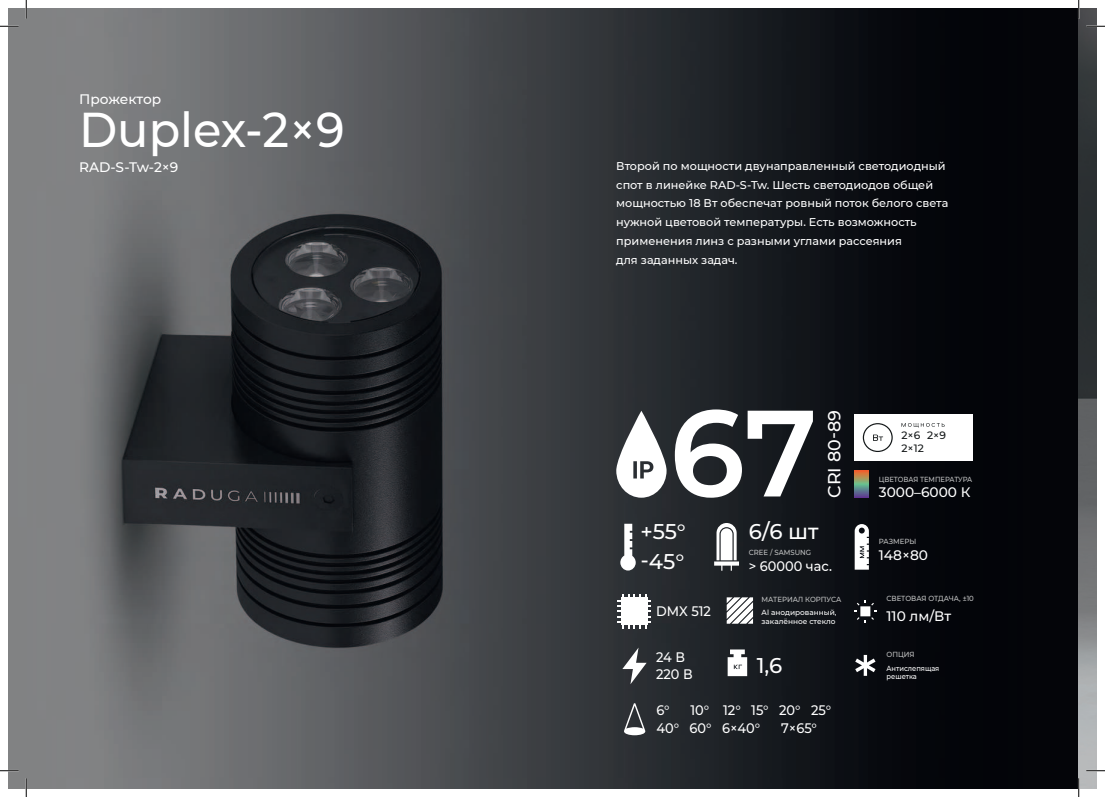
<style>
.page{position:relative;width:1105px;height:797px;background:#fff}
.page>*{position:absolute;margin:0;border:0;box-sizing:border-box;transform-origin:0 0}
.t1{font:600 122.5px "Montserrat";color:#fff}
.t2{font:500 48.75px "Montserrat";color:#fff;scale:.95 1}
.t3{font:500 21.25px/30.4px "Montserrat";color:#fff}
.t4{font:500 17.5px "Montserrat";color:#fff}
.t5{font:500 13.75px/17.5px "Montserrat";color:#fff;scale:.94 1}
.t6{font:500 13.75px "Montserrat";color:#fff}
.t7{font:500 11.25px/18.8px "Montserrat";color:#fff}
.t8{font:500 10.62px/12.8px "Montserrat";color:#121617}
.t9{font:500 7.38px "Montserrat";color:#c2c3c3;scale:.94 1}
.t10{font:500 7.38px/8.9px "Montserrat";color:#fff}
.t11{font:500 7.38px "Montserrat";color:#c2c3c3;scale:.91 1}
.t12{font:500 7.38px/8.9px "Montserrat";color:#fff;scale:.91 1}
</style>
<div class="page">
<img style="left:9px;top:9px;width:1087px;height:779px">
<svg style="left:616px;top:411px;width:50px;height:86px"></svg>
<svg style="left:714px;top:523px;width:25px;height:47px"></svg>
<svg style="left:620px;top:523px;width:16px;height:47px"></svg>
<svg style="left:855px;top:471px;width:13px;height:26px"></svg>
<div style="left:855px;top:414px;width:118px;height:47px;background:#fff"></div>
<svg style="left:863px;top:423px;width:30px;height:29px"></svg>
<svg style="left:901px;top:423px;width:44px;height:4px"></svg>
<svg style="left:855px;top:524px;width:14px;height:45px"></svg>
<svg style="left:727px;top:597px;width:26px;height:26px"></svg>
<div style="left:861px;top:607px;width:9px;height:8px;background:#fff"></div>
<div style="left:860px;top:606px;width:10px;height:10px;border:1px solid #fff"></div>
<svg style="left:854px;top:602px;width:5px;height:18px"></svg>
<svg style="left:865px;top:600px;width:12px;height:23px"></svg>
<svg style="left:624px;top:703px;width:21px;height:32px"></svg>
<svg style="left:855px;top:655px;width:20px;height:21px"></svg>
<div style="left:621px;top:597px;width:27px;height:27px;background:#fff"></div>
<hr style="left:618px;top:600px;width:33px;height:1px;background:#fff">
<hr style="left:618px;top:605px;width:33px;height:1px;background:#fff">
<hr style="left:618px;top:610px;width:33px;height:2px;background:#fff">
<hr style="left:618px;top:616px;width:33px;height:1px;background:#fff">
<hr style="left:618px;top:621px;width:33px;height:1px;background:#fff">
<hr style="left:645px;top:594px;width:1px;height:34px;background:#fff">
<hr style="left:639px;top:594px;width:2px;height:34px;background:#fff">
<hr style="left:634px;top:594px;width:1px;height:34px;background:#fff">
<hr style="left:628px;top:594px;width:2px;height:34px;background:#fff">
<hr style="left:623px;top:594px;width:1px;height:34px;background:#fff">
<svg style="left:728px;top:649px;width:19px;height:27px"></svg>
<svg style="left:622px;top:647px;width:25px;height:37px"></svg>
<svg style="left:0;top:25px;width:19px;height:2px"></svg>
<svg style="left:1086px;top:25px;width:19px;height:2px"></svg>
<svg style="left:0;top:770px;width:19px;height:1px"></svg>
<svg style="left:1086px;top:770px;width:19px;height:1px"></svg>
<svg style="left:25px;top:0;width:2px;height:19px"></svg>
<svg style="left:25px;top:778px;width:2px;height:19px"></svg>
<svg style="left:1078px;top:0;width:1px;height:19px"></svg>
<svg style="left:1078px;top:778px;width:1px;height:19px"></svg>
<p class="t6" style="left:79px;top:90px;width:84px">Прожектор</p>
<h2 class="t2" style="left:79px;top:96px;width:281px">Duplex-2×9</h2>
<p class="t6" style="left:79px;top:159px;width:101px">RAD-S-Tw-2×9</p>
<p class="t7" style="left:616px;top:156px;width:334px">Второй по мощности двунаправленный светодиодный спот в линейке RAD-S-Tw. Шесть светодиодов общей мощностью 18 Вт обеспечат ровный поток белого света нужной цветовой температуры. Есть возможность применения линз с разными углами рассеяния<br>для заданных задач.</p>
<h1 class="t1" style="left:669px;top:382px;width:149px">67</h1>
<h3 class="t4" style="left:822px;top:498px;width:89px;rotate:-90deg">CRI 80-89</h3>
<h3 class="t3" style="left:640px;top:516px;width:47px">+55° -45°</h3>
<h3 class="t3" style="left:749px;top:515px;width:71px">6/6 шт</h3>
<p class="t9" style="left:749px;top:547px;width:68px">СREE / SAMSUNG</p>
<p class="t5" style="left:749px;top:556px;width:90px">&gt; 60000 час.</p>
<p class="t8" style="left:901px;top:428px;width:24px">2×6<br>2×12</p>
<p class="t8" style="left:927px;top:429px;width:20px">2×9</p>
<p class="t11" style="left:879px;top:474px;width:104px">ЦВЕТОВАЯ ТЕМПЕРАТУРА</p>
<p class="t6" style="left:879px;top:482px;width:93px">3000–6000 К</p>
<p class="t9" style="left:879px;top:536px;width:41px">РАЗМЕРЫ</p>
<p class="t6" style="left:879px;top:545px;width:51px">148×80</p>
<p class="t9" style="left:886px;top:593px;width:94px">СВЕТОВАЯ ОТДАЧА, ±10</p>
<p class="t9" style="left:762px;top:594px;width:86px">МАТЕРИАЛ КОРПУСА</p>
<p class="t10" style="left:762px;top:607px;width:76px">Al анодированный, закалённое стекло</p>
<p class="t6" style="left:886px;top:606px;width:66px">110 лм/Вт</p>
<p class="t5" style="left:656px;top:601px;width:60px">DMX 512</p>
<p class="t5" style="left:656px;top:647px;width:40px">24 В<br>220 В</p>
<h3 class="t3" style="left:757px;top:649px;width:27px">1,6</h3>
<p class="t12" style="left:886px;top:663px;width:60px">Антислепящая решетка</p>
<p class="t9" style="left:886px;top:649px;width:31px">ОПЦИЯ</p>
<p class="t5" style="left:656px;top:700px;width:187px;text-indent:34px">10° 12° 15° 20° 25°<br>40° 60° 6×40°</p>
<p class="t5" style="left:656px;top:700px;width:15px">6°</p>
<p class="t5" style="left:781px;top:718px;width:40px">7×65°</p>
</div>
